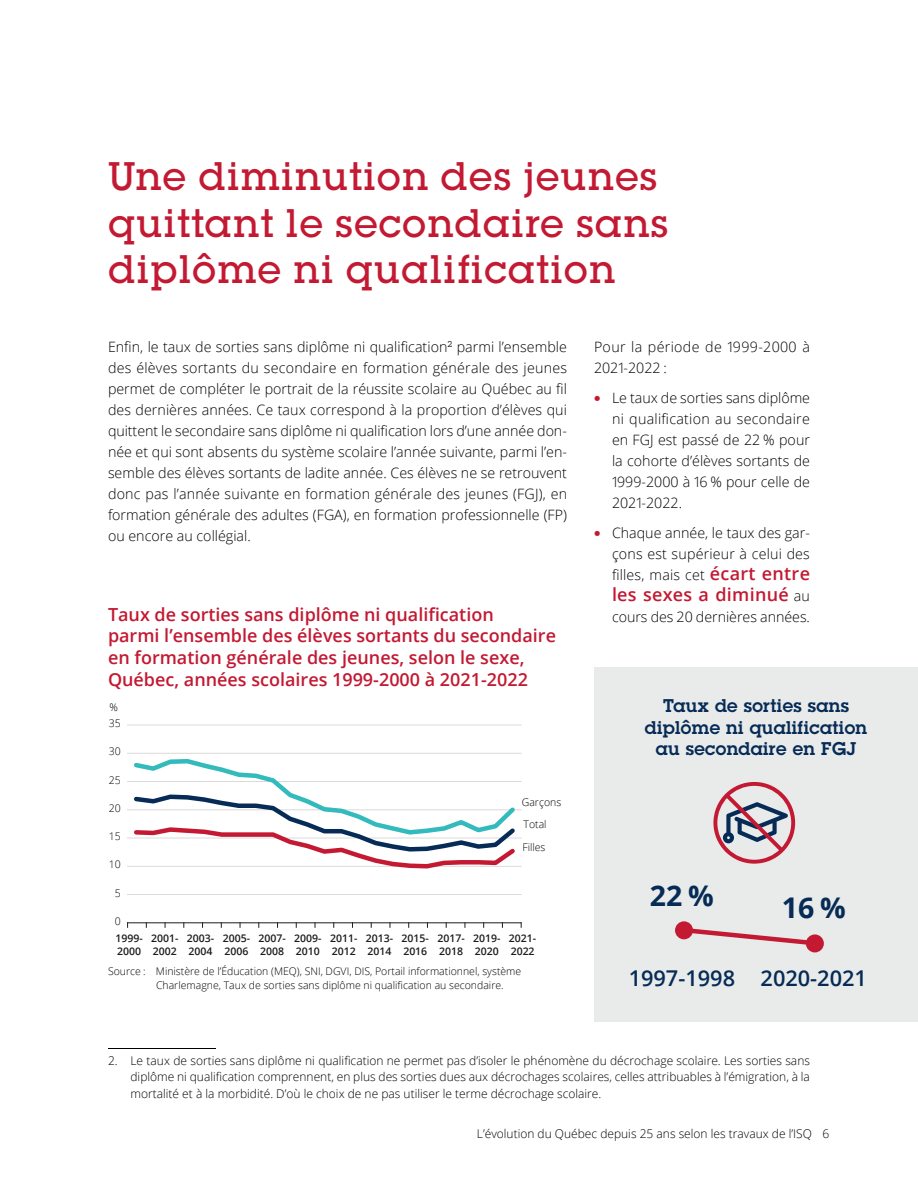
<style>
.page{position:relative;width:918px;height:1188px;background:#fff}
.page>*{position:absolute;margin:0;border:0;box-sizing:border-box;transform-origin:0 0}
.Titre_01{font:500 39px/46.8px "Lubalin Graph Std";letter-spacing:.02em;color:#c31932}
.t1{font:700 28.5px "Open Sans";color:#052b56}
.t2{font:600 21.75px "Open Sans";color:#052b56}
.Titre{font:600 18px/21.6px "Open Sans";color:#c31932}
.Titre_infographie{font:600 18px/21.6px "Lubalin Graph Std";letter-spacing:.02em;color:#052b56;text-align:center}
.Texte_courant{font:300 14.25px/21px "Open Sans";color:#000;text-align:justify}
.Texte_courant-2{font:300 14.25px/21px "Open Sans";letter-spacing:.025em;color:#000}
.Notes_bas_page{font:300 12px/16.5px "Open Sans";color:#000;text-align:justify}
.Notes_-_générales___sources{font:300 10.5px/13.5px "Open Sans";color:#000}
.t3{font:600 10.5px/12.6px "Open Sans";color:#1c1b1a}
.s1{font-weight:600;font-size:18px;color:#c31932}
.s2{font-weight:300;font-size:14.25px;color:#000}
</style>
<div class="page">
<hr style="left:108px;top:1048px;width:108px;height:1px;background:#000">
<div style="left:594px;top:668px;width:324px;height:354px;background:#e9eaea"></div>
<hr style="left:128px;top:725px;width:393px;height:1px;background:#dadada">
<hr style="left:128px;top:753px;width:393px;height:1px;background:#dadada">
<hr style="left:128px;top:781px;width:393px;height:1px;background:#dadada">
<hr style="left:128px;top:810px;width:393px;height:1px;background:#dadada">
<hr style="left:128px;top:838px;width:393px;height:1px;background:#dadada">
<hr style="left:128px;top:866px;width:393px;height:1px;background:#dadada">
<hr style="left:128px;top:894px;width:393px;height:1px;background:#dadada">
<hr style="left:128px;top:923px;width:393px;height:1px;background:#1d1d1b">
<svg style="left:131px;top:759px;width:388px;height:110px"></svg>
<svg style="left:713px;top:782px;width:82px;height:82px"></svg>
<svg style="left:677px;top:926px;width:130px;height:22px"></svg>
<div style="left:675px;top:921px;width:18px;height:18px;background:#c31932;border-radius:50%"></div>
<div style="left:806px;top:934px;width:18px;height:18px;background:#c31932;border-radius:50%"></div>
<h2 class="Titre_01" style="left:108px;top:152px;width:562px">Une diminution des jeunes quittant le secondaire sans diplôme ni qualification</h2>
<p class="Texte_courant" style="left:108px;top:336px;width:461px">Enfin, le taux de sorties sans diplôme ni qualification<sup>2</sup> parmi l’ensemble des élèves sortants du secondaire en formation générale des jeunes permet de compléter le portrait de la réussite scolaire au Québec au fil des dernières années. Ce taux correspond à la proportion d’élèves qui quittent le secondaire sans diplôme ni qualification lors d’une année don&shy;née et qui sont absents du système scolaire l’année suivante, parmi l’en&shy;semble des élèves sortants de ladite année. Ces élèves ne se retrouvent donc pas l’année suivante en formation générale des jeunes (FGJ), en formation générale des adultes (FGA), en formation professionnelle (FP) ou encore au collégial.</p>
<p class="Texte_courant-2" style="left:594px;top:336px;width:217px">Pour la période de 1999-2000 à<br>2021-2022 :</p>
<p class="Texte_courant" style="left:612px;top:387px;width:200px">Le taux de sorties sans diplôme ni qualification au secondaire en FGJ est passé de 22 % pour la cohorte d’élèves sortants de 1999-2000 à 16 % pour celle de 2021-2022.</p>
<p class="Texte_courant" style="left:612px;top:522px;width:200px">Chaque année, le taux des gar&shy;çons est supérieur à celui des filles, mais cet <span class="s1">écart entre</span></p>
<p class="Titre" style="left:612px;top:583px;width:200px">les sexes a diminué <span class="s2">au</span></p>
<p class="Titre" style="left:108px;top:603px;width:387px">Taux de sorties sans diplôme ni qualification</p>
<p class="Texte_courant" style="left:612px;top:606px;width:200px">cours des 20 dernières années.</p>
<p class="Titre" style="left:108px;top:625px;width:450px">parmi l’ensemble des élèves sortants du secondaire en formation générale des jeunes, selon le sexe,<br>Québec, années scolaires 1999-2000 à 2021-2022</p>
<p class="Notes_-_générales___sources" style="left:109px;top:700px;width:10px">%</p>
<p class="Notes_-_générales___sources" style="left:109px;top:716px;width:13px">35</p>
<p class="Notes_-_générales___sources" style="left:109px;top:744px;width:13px">30</p>
<p class="Notes_-_générales___sources" style="left:109px;top:773px;width:13px">25</p>
<p class="Notes_-_générales___sources" style="left:109px;top:801px;width:13px">20</p>
<p class="Notes_-_générales___sources" style="left:109px;top:829px;width:13px">15</p>
<p class="Notes_-_générales___sources" style="left:109px;top:857px;width:13px">10</p>
<p class="Notes_-_générales___sources" style="left:115px;top:886px;width:7px">5</p>
<p class="Notes_-_générales___sources" style="left:115px;top:914px;width:7px">0</p>
<p class="Notes_-_générales___sources" style="left:522px;top:795px;width:41px">Garçons</p>
<p class="Notes_-_générales___sources" style="left:524px;top:817px;width:25px">Total</p>
<p class="Notes_-_générales___sources" style="left:522px;top:840px;width:25px">Filles</p>
<p class="t3" style="left:115px;top:932px;width:29px">1999-<br>2000</p>
<p class="t3" style="left:509px;top:932px;width:29px">2021-<br>2022</p>
<p class="t3" style="left:151px;top:932px;width:29px">2001-<br>2002</p>
<p class="t3" style="left:473px;top:932px;width:29px">2019-<br>2020</p>
<p class="t3" style="left:187px;top:932px;width:29px">2003-<br>2004</p>
<p class="t3" style="left:223px;top:932px;width:29px">2005-<br>2006</p>
<p class="t3" style="left:259px;top:932px;width:29px">2007-<br>2008</p>
<p class="t3" style="left:294px;top:932px;width:29px">2009-<br>2010</p>
<p class="t3" style="left:330px;top:932px;width:29px">2011-<br>2012</p>
<p class="t3" style="left:366px;top:932px;width:29px">2013-<br>2014</p>
<p class="t3" style="left:402px;top:932px;width:29px">2015-<br>2016</p>
<p class="t3" style="left:437px;top:932px;width:29px">2017-<br>2018</p>
<p class="Notes_-_générales___sources" style="left:156px;top:964px;width:367px;text-indent:-48px">Source : Ministère de l’Éducation (MEQ), SNI, DGVI, DIS, Portail informationnel, système<br>Charlemagne, Taux de sorties sans diplôme ni qualification au secondaire.</p>
<p class="Titre_infographie" style="left:645px;top:695px;width:224px">Taux de sorties sans diplôme ni qualification au secondaire en FGJ</p>
<p class="t1" style="left:650px;top:875px;width:65px">22 %</p>
<p class="t1" style="left:782px;top:887px;width:65px">16 %</p>
<p class="t2" style="left:629px;top:964px;width:108px">1997-1998</p>
<p class="t2" style="left:761px;top:964px;width:108px">2020-2021</p>
<p class="Notes_bas_page" style="left:130px;top:1052px;width:681px;text-indent:-22px">2. Le taux de sorties sans diplôme ni qualification ne permet pas d’isoler le phénomène du décrochage scolaire. Les sorties sans diplôme ni qualification comprennent, en plus des sorties dues aux décrochages scolaires, celles attribuables à l’émigration, à la mortalité et à la morbidité. D’où le choix de ne pas utiliser le terme décrochage scolaire.</p>
<p class="Notes_bas_page" style="left:477px;top:1125px;width:354px">L’évolution du Québec depuis 25 ans selon les travaux de l’ISQ 6</p>
</div>
